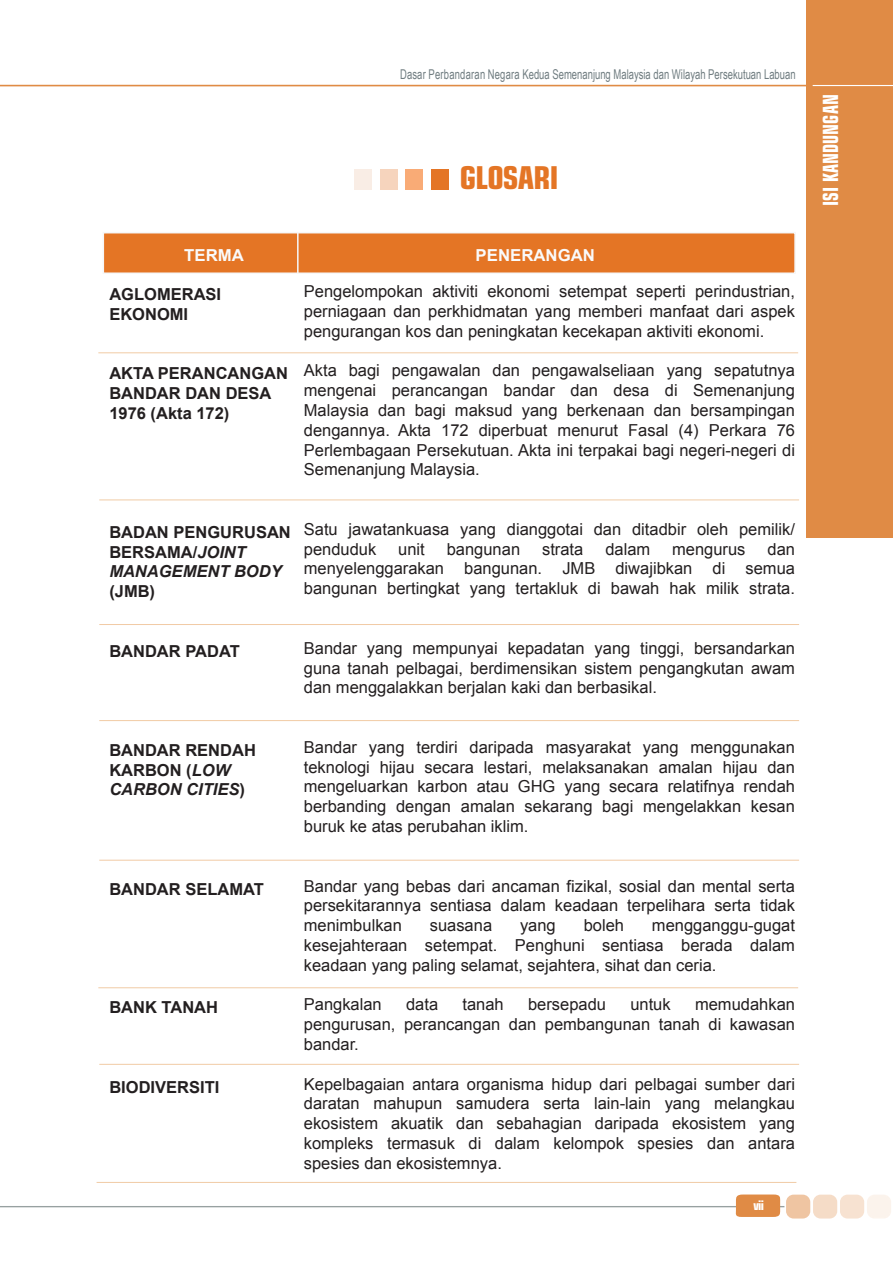
<style>
.page{position:relative;width:893px;height:1268px;background:#fff}
.page>*{position:absolute;margin:0;border:0;box-sizing:border-box;transform-origin:0 0}
.t1{font:700 condensed 31.5px "Eurostile LT Std";letter-spacing:-.025em;color:#e47525}
.t2{font:700 condensed 21px "Eurostile LT Std";letter-spacing:.005em;color:#fff;scale:.83 1}
.t3{font:16.5px/19.8px "Arial";color:#231f20;text-align:justify}
.t4{font:700 16.5px/19.8px "Arial";color:#231f20}
.t5{font:700 16.5px "Arial";color:#fafafa}
.t6{font:13.5px "Arial Narrow";color:#6f7c80;scale:.86 1}
.t7{font:700 condensed 13.2px "Eurostile LT Std";color:#fff}
.s1{font-style:italic}
</style>
<div class="page">
<hr style="left:0;top:1205px;width:784px;height:1px;background:#97a1a1">
<svg style="left:735px;top:1194px;width:46px;height:22px"></svg>
<div style="left:787px;top:1195px;width:22px;height:22px;background:#efc5a2;border-radius:7px"></div>
<div style="left:786px;top:1194px;width:24px;height:24px;border:2px solid #e08b45;border-radius:7px"></div>
<div style="left:814px;top:1195px;width:22px;height:22px;background:#f5dcc7;border-radius:7px"></div>
<div style="left:813px;top:1194px;width:24px;height:24px;border:2px solid #e08b45;border-radius:7px"></div>
<div style="left:841px;top:1195px;width:22px;height:22px;background:#f7e2d1;border-radius:7px"></div>
<div style="left:840px;top:1194px;width:24px;height:24px;border:2px solid #e08b45;border-radius:7px"></div>
<div style="left:868px;top:1195px;width:22px;height:22px;background:#fbf3ec;border-radius:7px"></div>
<div style="left:867px;top:1194px;width:24px;height:24px;border:2px solid #e08b45;border-radius:7px"></div>
<hr style="left:0;top:85px;width:808px;height:1px;background:#e08b45">
<div style="left:806px;top:0;width:87px;height:538px;background:#e08b45"></div>
<hr style="left:813px;top:85px;width:80px;height:1px;background:#fff">
<div style="left:431px;top:169px;width:18px;height:21px;background:#e47525"></div>
<div style="left:405px;top:169px;width:18px;height:21px;background:#f9ab76"></div>
<div style="left:380px;top:169px;width:18px;height:21px;background:#f6d4bd"></div>
<div style="left:354px;top:169px;width:18px;height:21px;background:#f9ede5"></div>
<div style="left:103px;top:232px;width:693px;height:42px;background:#e47525;border:2px solid #f6f7f8"></div>
<hr style="left:297px;top:233px;width:2px;height:40px;background:#f6f7f8">
<hr style="left:98px;top:352px;width:700px;height:1px;background:#f1cba5">
<hr style="left:99px;top:499px;width:700px;height:1px;background:#f1cba5">
<hr style="left:99px;top:624px;width:700px;height:1px;background:#f1cba5">
<hr style="left:99px;top:720px;width:700px;height:1px;background:#f1cba5">
<hr style="left:99px;top:859px;width:700px;height:1px;background:#f1cba5">
<hr style="left:98px;top:987px;width:700px;height:1px;background:#f1cba5">
<hr style="left:99px;top:1063px;width:700px;height:1px;background:#f1cba5">
<hr style="left:97px;top:1181px;width:699px;height:1px;background:#f1cba5">
<p class="t6" style="left:400px;top:64px;width:462px">Dasar Perbandaran Negara Kedua Semenanjung Malaysia dan Wilayah Persekutuan Labuan</p>
<h1 class="t1" style="left:460px;top:158px;width:101px">GLOSARI</h1>
<p class="t5" style="left:184px;top:244px;width:61px">TERMA</p>
<p class="t5" style="left:476px;top:244px;width:121px">PENERANGAN</p>
<p class="t4" style="left:109px;top:285px;width:113px">AGLOMERASI<br>EKONOMI</p>
<p class="t4" style="left:109px;top:364px;width:180px">AKTA PERANCANGAN<br>BANDAR DAN DESA<br>1976 (Akta 172)</p>
<p class="t3" style="left:304px;top:281px;width:493px">Pengelompokan aktiviti ekonomi setempat seperti perindustrian, perniagaan dan perkhidmatan yang memberi manfaat dari aspek pengurangan kos dan peningkatan kecekapan aktiviti ekonomi.</p>
<p class="t3" style="left:304px;top:361px;width:493px">Akta bagi pengawalan dan pengawalseliaan yang sepatutnya mengenai perancangan bandar dan desa di Semenanjung Malaysia dan bagi maksud yang berkenaan dan bersampingan dengannya. Akta 172 diperbuat menurut Fasal (4) Perkara 76<br>Perlembagaan Persekutuan. Akta ini terpakai bagi negeri-negeri di Semenanjung Malaysia.</p>
<p class="t4" style="left:109px;top:522px;width:183px">BADAN PENGURUSAN<br>BERSAMA/<span class="s1">JOINT<br>MANAGEMENT BODY</span></p>
<p class="t4" style="left:109px;top:582px;width:47px">(JMB)</p>
<p class="t3" style="left:304px;top:519px;width:493px">Satu jawatankuasa yang dianggotai dan ditadbir oleh pemilik/ penduduk</p>
<p class="t3" style="left:304px;top:539px;width:493px;text-indent:464px">dan menyelenggarakan bangunan. JMB diwajibkan di semua bangunan bertingkat yang tertakluk di bawah hak milik strata.</p>
<p class="t3" style="left:398px;top:539px;width:28px">unit</p>
<p class="t3" style="left:447px;top:539px;width:75px">bangunan</p>
<p class="t3" style="left:542px;top:539px;width:43px">strata</p>
<p class="t3" style="left:605px;top:539px;width:46px">dalam</p>
<p class="t3" style="left:672px;top:539px;width:75px">mengurus</p>
<p class="t4" style="left:109px;top:641px;width:132px">BANDAR PADAT</p>
<p class="t3" style="left:304px;top:638px;width:493px">Bandar yang mempunyai kepadatan yang tinggi, bersandarkan guna tanah pelbagai, berdimensikan sistem pengangkutan awam dan menggalakkan berjalan kaki dan berbasikal.</p>
<p class="t4" style="left:109px;top:740px;width:148px">BANDAR RENDAH<br>KARBON (<span class="s1">LOW<br>CARBON CITIES</span>)</p>
<p class="t3" style="left:304px;top:737px;width:493px">Bandar yang terdiri daripada masyarakat yang menggunakan teknologi hijau secara lestari, melaksanakan amalan hijau dan mengeluarkan karbon atau GHG yang secara relatifnya rendah berbanding dengan amalan sekarang bagi mengelakkan kesan buruk ke atas perubahan iklim.</p>
<p class="t4" style="left:109px;top:879px;width:156px">BANDAR SELAMAT</p>
<p class="t4" style="left:109px;top:997px;width:110px">BANK TANAH</p>
<p class="t4" style="left:109px;top:1077px;width:112px">BIODIVERSITI</p>
<p class="t3" style="left:304px;top:875px;width:493px">Bandar yang bebas dari ancaman fizikal, sosial dan mental serta persekitarannya sentiasa dalam keadaan terpelihara serta tidak menimbulkan</p>
<p class="t3" style="left:430px;top:915px;width:64px">suasana</p>
<p class="t3" style="left:520px;top:915px;width:37px">yang</p>
<p class="t3" style="left:584px;top:915px;width:42px">boleh</p>
<p class="t3" style="left:304px;top:915px;width:493px;text-indent:348px">mengganggu-gugat kesejahteraan setempat. Penghuni sentiasa berada dalam keadaan yang paling selamat, sejahtera, sihat dan ceria.</p>
<p class="t3" style="left:304px;top:994px;width:79px">Pangkalan</p>
<p class="t3" style="left:406px;top:994px;width:34px">data</p>
<p class="t3" style="left:462px;top:994px;width:43px">tanah</p>
<p class="t3" style="left:528px;top:994px;width:79px">bersepadu</p>
<p class="t3" style="left:630px;top:994px;width:42px">untuk</p>
<p class="t3" style="left:304px;top:994px;width:493px;text-indent:391px">memudahkan pengurusan, perancangan dan pembangunan tanah di kawasan bandar.</p>
<p class="t3" style="left:304px;top:1073px;width:493px">Kepelbagaian antara organisma hidup dari pelbagai sumber dari daratan mahupun samudera serta lain-lain yang melangkau ekosistem akuatik dan sebahagian daripada ekosistem yang kompleks termasuk di dalam kelompok spesies dan antara spesies dan ekosistemnya.</p>
<p class="t7" style="left:753px;top:1197px;width:12px">vii</p>
<p class="t2" style="left:818px;top:206px;width:136px;rotate:-90deg">ISI KANDUNGAN</p>
</div>
